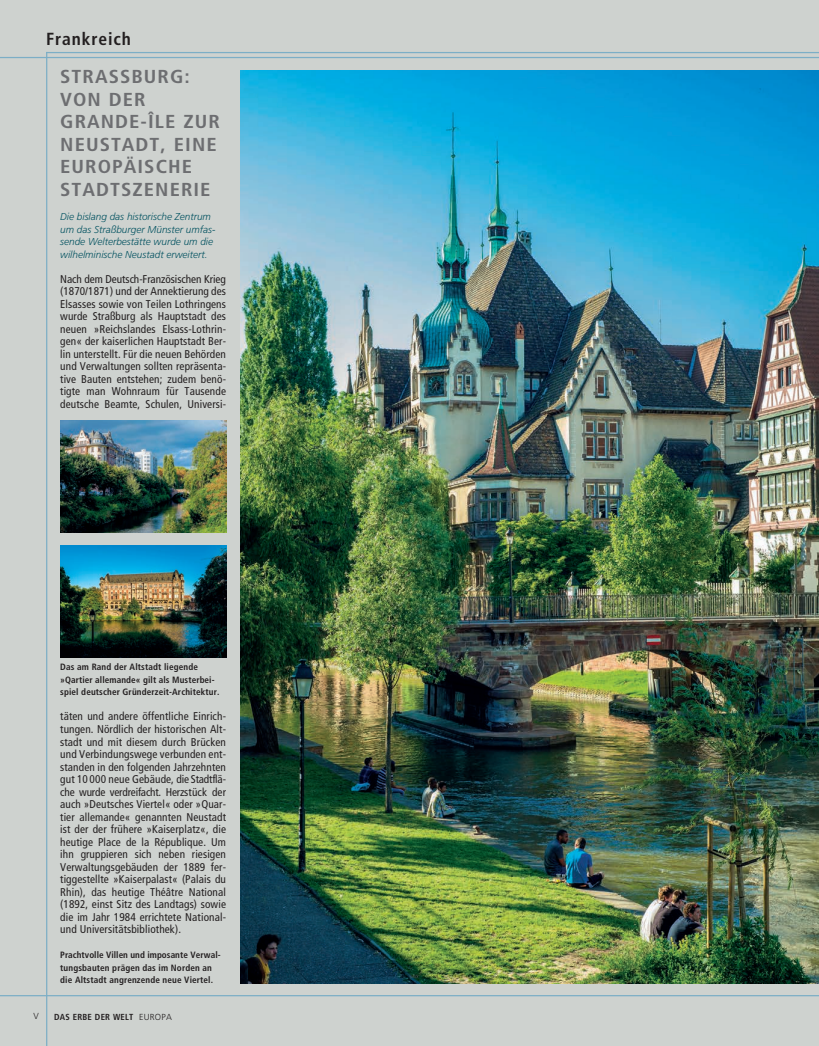
<style>
.page{position:relative;width:819px;height:1046px;background:#fff}
.page>*{position:absolute;margin:0;border:0;box-sizing:border-box;transform-origin:0 0}
.t1{font:700 condensed 18.75px/22.5px "Frutiger";letter-spacing:.05em;color:#6d6e71;scale:1.1 1}
.t2{font:700 condensed 17.5px "Frutiger";letter-spacing:.05em;color:#231f20}
.t3{font:condensed 11.25px/12.5px "Frutiger";letter-spacing:.01em;color:#231f20;text-align:justify}
.t4{font:italic 300 10px/12.5px "Frutiger";color:#045361}
.t5{font:700 condensed 9.12px/12.5px "Frutiger";letter-spacing:.015em;color:#231f20}
.t6{font:700 condensed 8.75px "Frutiger";letter-spacing:.025em;color:#231f20}
.t7{font:300 8.75px "Frutiger";color:#231f20}
.s1{font-weight:300;font-stretch:normal}
</style>
<div class="page">
<div style="left:0;top:0;width:819px;height:1045px;background:#ced2cf"></div>
<hr style="left:46px;top:52px;width:1px;height:993px;background:#7caec6">
<hr style="left:46px;top:52px;width:773px;height:1px;background:#7caec6">
<hr style="left:0;top:57px;width:819px;height:1px;background:#7caec6">
<hr style="left:0;top:994px;width:819px;height:2px;background:#7caec6">
<img style="left:240px;top:70px;width:579px;height:913px">
<img style="left:60px;top:545px;width:166px;height:113px">
<img style="left:60px;top:420px;width:166px;height:112px">
<p class="t2" style="left:46px;top:29px;width:86px">Frankreich</p>
<p class="t1" style="left:60px;top:65px;width:146px">STRASSBURG:<br>VON DER<br>GRANDE-ÎLE ZUR<br>NEUSTADT, EINE<br>EUROPÄISCHE<br>STADTSZENERIE</p>
<p class="t4" style="left:60px;top:210px;width:157px">Die bislang das historische Zentrum um das Straßburger Münster umfas&shy;sende Welterbestätte wurde um die wilhelminische Neustadt erweitert.</p>
<p class="t3" style="left:60px;top:273px;width:167px">Nach dem Deutsch-Französischen Krieg (1870/1871) und der Annektierung des Elsasses sowie von Teilen Lothringens wurde Straßburg als Hauptstadt des neuen »Reichslandes Elsass-Lothrin&shy;gen« der kaiserlichen Hauptstadt Ber&shy;lin unterstellt. Für die neuen Behörden und Verwaltungen sollten repräsenta&shy;tive Bauten entstehen; zudem benö&shy;tigte man Wohnraum für Tausende deutsche Beamte, Schulen, Universi-</p>
<p class="t7" style="left:34px;top:1010px;width:7px">V</p>
<p class="t5" style="left:60px;top:661px;width:161px">Das am Rand der Altstadt liegende »Qartier allemande« gilt als Musterbei&shy;spiel deutscher Gründerzeit-Architektur.</p>
<p class="t3" style="left:60px;top:711px;width:167px">täten und andere öffentliche Einrich&shy;tungen. Nördlich der historischen Alt&shy;stadt und mit diesem durch Brücken und Verbindungswege verbunden ent&shy;standen in den folgenden Jahrzehnten gut 10 000 neue Gebäude, die Stadtflä&shy;che wurde verdreifacht. Herzstück der auch »Deutsches Viertel« oder »Quar&shy;tier allemande« genannten Neustadt ist der der frühere »Kaiserplatz«, die heutige Place de la République. Um ihn gruppieren sich neben riesigen Verwaltungsgebäuden der 1889 fer&shy;tiggestellte »Kaiserpalast« (Palais du Rhin), das heutige Théâtre National (1892, einst Sitz des Landtags) sowie die im Jahr 1984 errichtete National&shy;und Universitätsbibliothek).</p>
<p class="t5" style="left:60px;top:948px;width:162px">Prachtvolle Villen und imposante Verwal&shy;tungsbauten prägen das im Norden an die Altstadt angrenzende neue Viertel.</p>
<p class="t6" style="left:54px;top:1011px;width:119px">DAS ERBE DER WELT <span class="s1">EUROPA</span></p>
</div>
